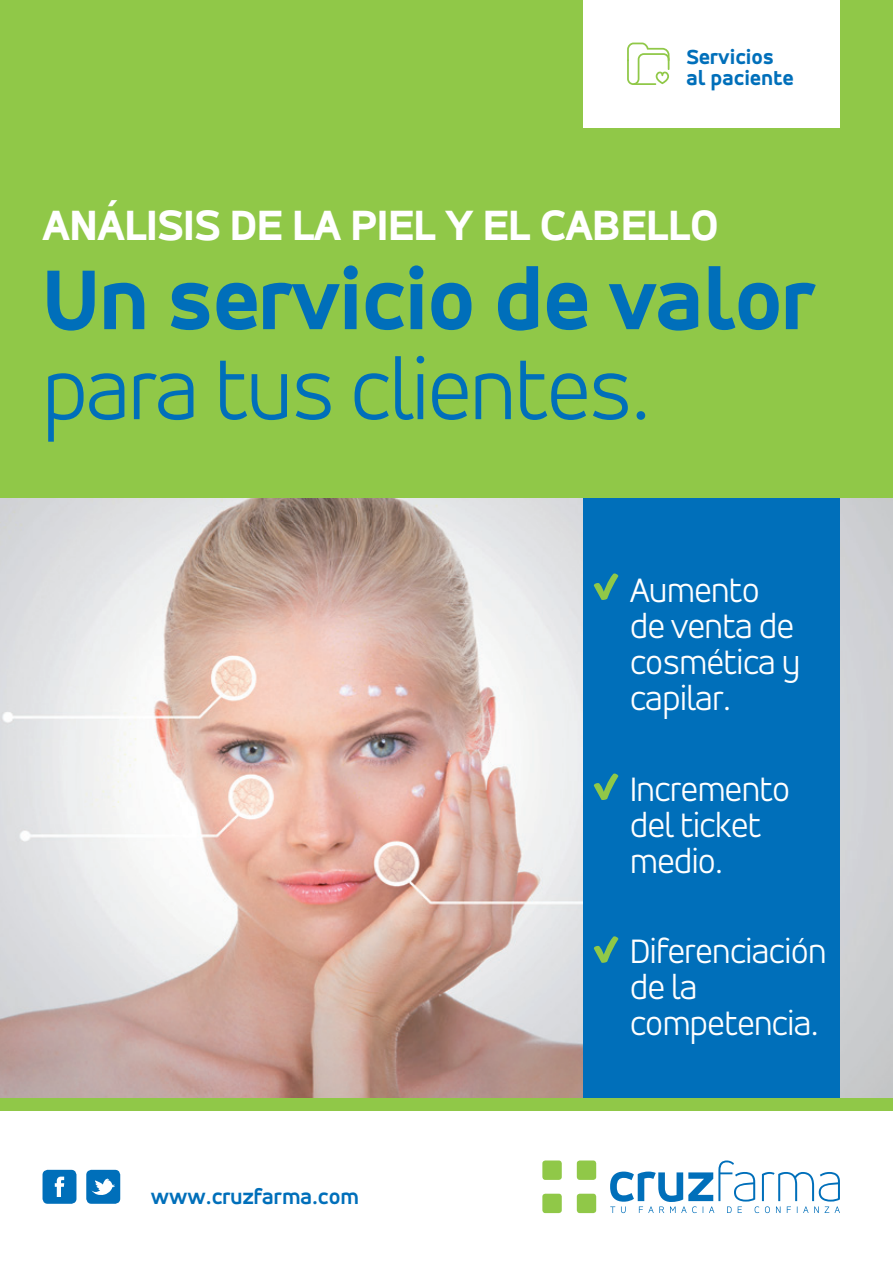
<style>
.page{position:relative;width:893px;height:1263px;background:#fff}
.page>*{position:absolute;margin:0;border:0;box-sizing:border-box;transform-origin:0 0}
.t1{font:800 90px/90px "Accord Alt";letter-spacing:-.01em;color:#006fba}
.t2{font:800 45px "Accord Alt";letter-spacing:-.01em;color:#fff}
.t3{font:300 36px/36px "Accord Alt";letter-spacing:-.01em;color:#fff}
.t4{font:700 22.5px "Accord Alt";color:#006fba}
.t5{font:800 21.45px/21.5px "Accord Alt";color:#006fba}
.s1{font-weight:300}
</style>
<div class="page">
<div style="left:0;top:0;width:893px;height:1124px;background:#90c848"></div>
<img style="left:0;top:498px;width:584px;height:600px">
<div style="left:840px;top:498px;width:53px;height:600px;background:#d0d1d3"></div>
<div style="left:584px;top:498px;width:256px;height:612px;background:#006fba"></div>
<div style="left:584px;top:0;width:256px;height:128px;background:#fff"></div>
<svg style="left:627px;top:43px;width:42px;height:42px"></svg>
<hr style="left:633px;top:83px;width:23px;height:2px;background:#90c848">
<div style="left:0;top:1110px;width:893px;height:153px;background:#fff"></div>
<svg style="left:43px;top:1170px;width:33px;height:34px"></svg>
<svg style="left:86px;top:1170px;width:34px;height:34px"></svg>
<svg style="left:610px;top:1160px;width:230px;height:53px"></svg>
<div style="left:542px;top:1160px;width:20px;height:20px;background:#90c848;border-radius:3px"></div>
<div style="left:577px;top:1160px;width:19px;height:20px;background:#90c848;border-radius:3px"></div>
<div style="left:577px;top:1194px;width:19px;height:19px;background:#90c848;border-radius:3px"></div>
<div style="left:542px;top:1194px;width:20px;height:19px;background:#90c848;border-radius:3px"></div>
<div style="left:0;top:1098px;width:893px;height:12px;background:#90c848"></div>
<svg style="left:593px;top:573px;width:26px;height:27px"></svg>
<svg style="left:593px;top:773px;width:26px;height:27px"></svg>
<svg style="left:593px;top:936px;width:26px;height:27px"></svg>
<p class="t5" style="left:686px;top:46px;width:109px">Servicios al paciente</p>
<p class="t2" style="left:43px;top:200px;width:678px">ANÁLISIS DE LA PIEL Y EL CABELLO</p>
<p class="t1" style="left:43px;top:255px;width:775px">Un servicio de valor <span class="s1">para tus clientes.</span></p>
<p class="t3" style="left:630px;top:572px;width:172px">Aumento de venta de cosmética y capilar.</p>
<p class="t3" style="left:630px;top:771px;width:161px">Incremento del ticket medio.</p>
<p class="t4" style="left:151px;top:1183px;width:209px">www.cruzfarma.com</p>
<p class="t3" style="left:630px;top:933px;width:198px">Diferenciación de la competencia.</p>
</div>
